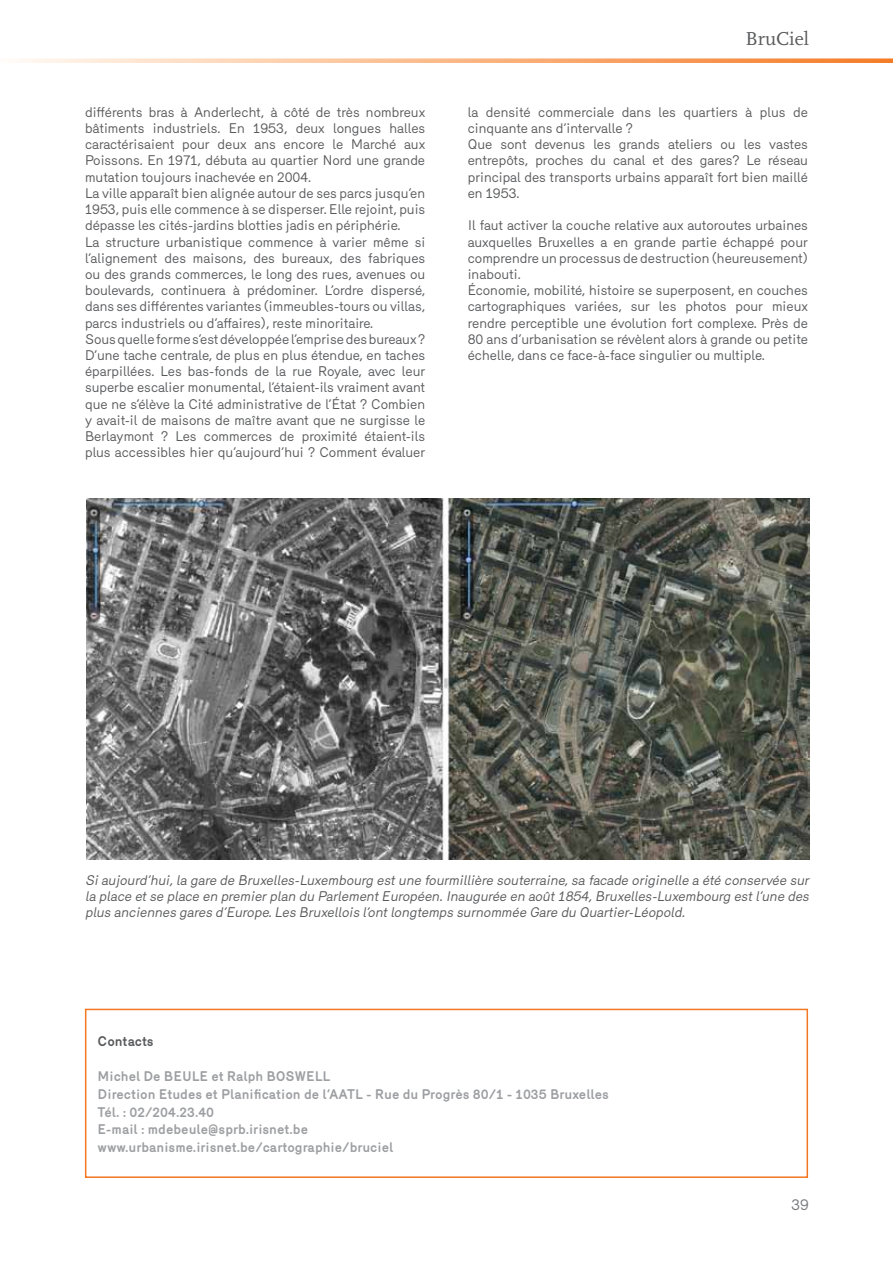
<style>
.page{position:relative;width:893px;height:1263px;background:#fff}
.page>*{position:absolute;margin:0;border:0;box-sizing:border-box;transform-origin:0 0}
.t1{font:19.5px "Scala LF";color:#58595b}
.t2{font:15px "Mercury";color:#77787b}
.t3{font:13.5px/16.2px "Mercury";color:#58595b}
.t4{font:italic 13.5px/16.2px "Mercury";color:#58595b;text-align:justify}
.t5{font:700 13.5px/17.7px "Mercury";color:#9d9fa2}
.t6{font:700 13.5px "Mercury";letter-spacing:-.01em;color:#58595b}
</style>
<div class="page">
<svg style="left:18px;top:58px;width:875px;height:5px;background:#fabf93"></svg>
<img style="left:86px;top:498px;width:723px;height:361px">
<div style="left:85px;top:1009px;width:723px;height:169px;border:2px solid #f47721"></div>
<h1 class="t1" style="left:745px;top:28px;width:65px">BruCiel</h1>
<p class="t3" style="left:85px;top:104px;width:342px">différents bras à Anderlecht, à côté de très nombreux bâtiments industriels. En 1953, deux longues halles caractérisaient pour deux ans encore le Marché aux Poissons. En 1971, débuta au quartier Nord une grande mutation toujours inachevée en 2004.<br>La ville apparaît bien alignée autour de ses parcs jusqu’en 1953, puis elle commence à se disperser. Elle rejoint, puis dépasse les cités-jardins blotties jadis en périphérie.<br>La structure urbanistique commence à varier même si l’alignement des maisons, des bureaux, des fabriques ou des grands commerces, le long des rues, avenues ou boulevards, continuera à prédominer. L’ordre dispersé, dans ses différentes variantes (immeubles-tours ou villas, parcs industriels ou d’affaires), reste minoritaire.<br>Sous quelle forme s’est développée l’emprise des bureaux ?<br>D’une tache centrale, de plus en plus étendue, en taches éparpillées. Les bas-fonds de la rue Royale, avec leur superbe escalier monumental, l’étaient-ils vraiment avant que ne s’élève la Cité administrative de l’État ? Combien y avait-il de maisons de maître avant que ne surgisse le Berlaymont ? Les commerces de proximité étaient-ils plus accessibles hier qu’aujourd’hui ? Comment évaluer</p>
<p class="t3" style="left:468px;top:104px;width:342px">la densité commerciale dans les quartiers à plus de cinquante ans d’intervalle ?<br>Que sont devenus les grands ateliers ou les vastes entrepôts, proches du canal et des gares? Le réseau principal des transports urbains apparaît fort bien maillé en 1953.</p>
<p class="t3" style="left:468px;top:217px;width:342px">Il faut activer la couche relative aux autoroutes urbaines auxquelles Bruxelles a en grande partie échappé pour comprendre un processus de destruction (heureusement) inabouti.<br>Économie, mobilité, histoire se superposent, en couches cartographiques variées, sur les photos pour mieux rendre perceptible une évolution fort complexe. Près de 80 ans d’urbanisation se révèlent alors à grande ou petite échelle, dans ce face-à-face singulier ou multiple.</p>
<p class="t4" style="left:85px;top:872px;width:728px">Siaujourd’hui,la gare de Bruxelles-Luxembourg estune fourmillière souterraine,sa facade originelle a été conservée sur la place etse place en premierplan du ParlementEuropéen.Inaugurée en août1854,Bruxelles-Luxembourg estl’une des plus anciennes gares d’Europe.Les Bruxellois l’ontlongtemps surnommée Gare du Quartier-Léopold.</p>
<p class="t6" style="left:98px;top:1033px;width:58px">Contacts</p>
<p class="t5" style="left:98px;top:1067px;width:513px">Michel De BEULE et Ralph BOSWELL<br>Direction Etudes et Planification de l’AATL - Rue du Progrès 80/1 - 1035 Bruxelles Tél. : 02/204.23.40<br>E-mail : mdebeule@sprb.irisnet.be<br>www.urbanisme.irisnet.be/cartographie/bruciel</p>
<p class="t2" style="left:791px;top:1196px;width:19px">39</p>
</div>
